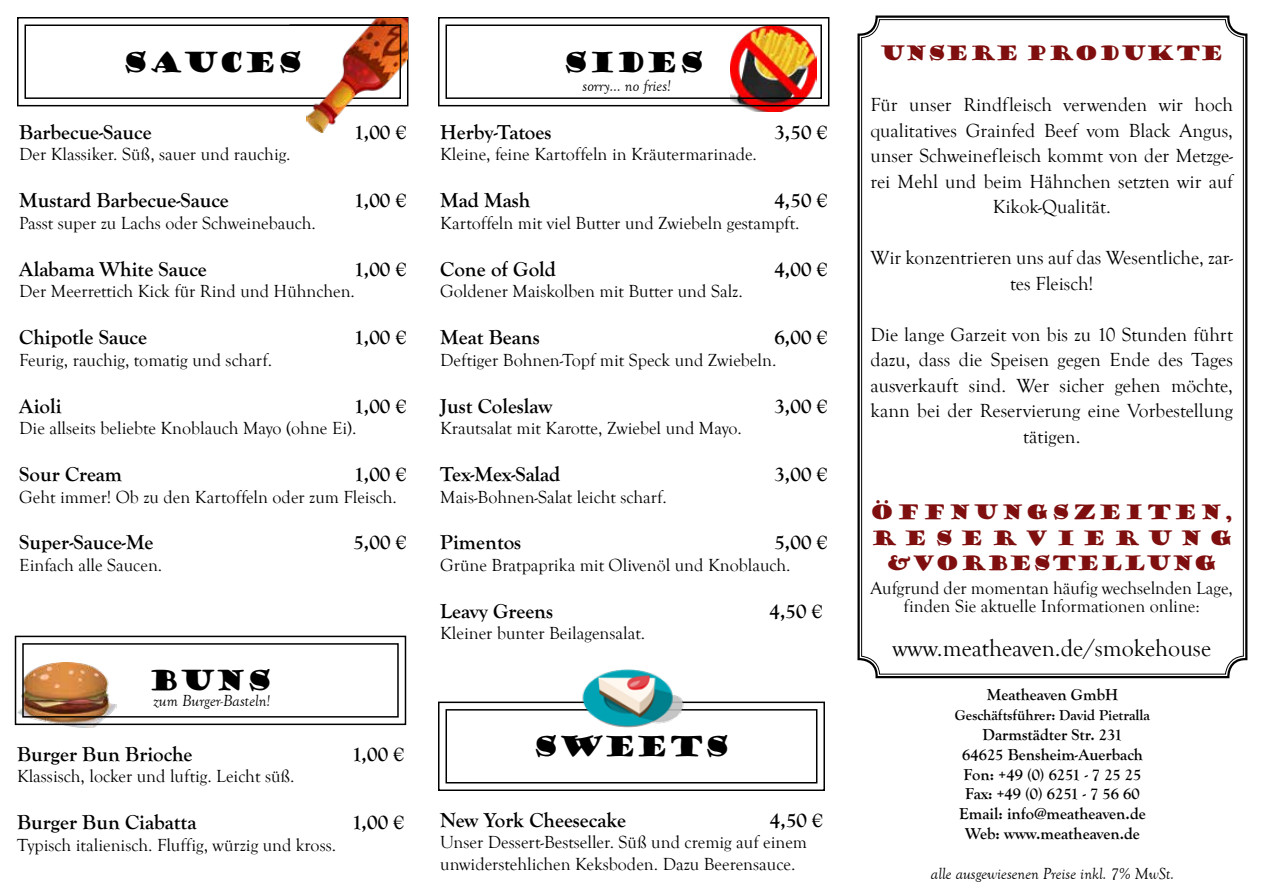
<style>
.page{position:relative;width:1263px;height:893px;background:#fff}
.page>*{position:absolute;margin:0;border:0;box-sizing:border-box;transform-origin:0 0}
.t1{font:27px "Goudy Stout";color:#000}
.t2{font:24px "Goudy Old Style T";color:#000}
.t3{font:700 21px "Goudy Old Style T";color:#000}
.t4{font:19.5px/25.5px "Goudy Old Style T";color:#000;text-align:center}
.t5{font:19.5px/25.5px "Goudy Stout";letter-spacing:.12em;color:#7f0f0f;text-align:center}
.t6{font:19.5px "Goudy Stout";color:#7f0f0f}
.t7{font:18px/18px "Goudy Old Style T";color:#000;text-align:center}
.t8{font:700 16.5px/19.8px "Goudy Old Style T";color:#000;text-align:center}
.t9{font:italic 16.5px "Goudy Old Style T";color:#000}
.t10{font:700 15px "Goudy Old Style T";color:#000}
</style>
<div class="page">
<img style="left:743px;top:107px;width:52px;height:4px">
<img style="left:69px;top:726px;width:27px;height:2px">
<svg style="left:857px;top:15px;width:391px;height:664px"></svg>
<svg style="left:438px;top:17px;width:392px;height:90px"></svg>
<div style="left:445px;top:25px;width:377px;height:74px;border:2px solid #000"></div>
<svg style="left:17px;top:17px;width:392px;height:90px"></svg>
<div style="left:25px;top:25px;width:376px;height:74px;border:2px solid #000"></div>
<svg style="left:14px;top:635px;width:393px;height:91px"></svg>
<div style="left:22px;top:643px;width:377px;height:75px;border:2px solid #000"></div>
<svg style="left:438px;top:701px;width:387px;height:90px"></svg>
<div style="left:445px;top:709px;width:372px;height:74px;border:2px solid #000"></div>
<img style="left:307px;top:18px;width:100px;height:114px">
<hr style="left:290px;top:24px;width:111px;height:2px;background:#000">
<hr style="left:400px;top:24px;width:1px;height:44px;background:#000">
<img style="left:573px;top:669px;width:115px;height:74px">
<h1 class="t1" style="left:122px;top:44px;width:182px">SAUCES</h1>
<p class="t3" style="left:19px;top:120px;width:134px">Barbecue-Sauce</p>
<p class="t3" style="left:354px;top:120px;width:54px">1,00 €</p>
<p class="t7" style="left:19px;top:146px;width:273px">Der Klassiker. Süß, sauer und rauchig.</p>
<p class="t3" style="left:19px;top:189px;width:211px">Mustard Barbecue-Sauce</p>
<p class="t3" style="left:354px;top:189px;width:54px">1,00 €</p>
<p class="t7" style="left:19px;top:214px;width:298px">Passt super zu Lachs oder Schweinebauch.</p>
<p class="t3" style="left:19px;top:257px;width:189px">Alabama White Sauce</p>
<p class="t3" style="left:354px;top:257px;width:54px">1,00 €</p>
<p class="t7" style="left:19px;top:283px;width:337px">Der Meerrettich Kick für Rind und Hühnchen.</p>
<p class="t3" style="left:19px;top:325px;width:129px">Chipotle Sauce</p>
<p class="t3" style="left:354px;top:325px;width:54px">1,00 €</p>
<p class="t7" style="left:19px;top:351px;width:254px">Feurig, rauchig, tomatig und scharf.</p>
<p class="t3" style="left:19px;top:394px;width:44px">Aioli</p>
<p class="t3" style="left:354px;top:394px;width:54px">1,00 €</p>
<p class="t7" style="left:19px;top:420px;width:339px">Die allseits beliebte Knoblauch Mayo (ohne Ei).</p>
<p class="t3" style="left:19px;top:462px;width:104px">Sour Cream</p>
<p class="t3" style="left:354px;top:462px;width:54px">1,00 €</p>
<p class="t7" style="left:19px;top:488px;width:379px">Geht immer! Ob zu den Kartoffeln oder zum Fleisch.</p>
<p class="t3" style="left:19px;top:531px;width:136px">Super-Sauce-Me</p>
<p class="t3" style="left:353px;top:531px;width:54px">5,00 €</p>
<p class="t7" style="left:19px;top:556px;width:145px">Einfach alle Saucen.</p>
<h1 class="t1" style="left:149px;top:663px;width:125px">BUNS</h1>
<p class="t9" style="left:153px;top:691px;width:119px">zum Burger-Basteln!</p>
<p class="t3" style="left:17px;top:742px;width:177px">Burger Bun Brioche</p>
<p class="t3" style="left:352px;top:742px;width:54px">1,00 €</p>
<p class="t7" style="left:17px;top:768px;width:279px">Klassisch, locker und luftig. Leicht süß.</p>
<p class="t3" style="left:17px;top:810px;width:181px">Burger Bun Ciabatta</p>
<p class="t3" style="left:352px;top:810px;width:54px">1,00 €</p>
<p class="t7" style="left:17px;top:836px;width:321px">Typisch italienisch. Fluffig, würzig und kross.</p>
<h1 class="t1" style="left:563px;top:44px;width:144px">SIDES</h1>
<p class="t9" style="left:583px;top:77px;width:90px">sorry... no fries!</p>
<p class="t3" style="left:440px;top:120px;width:113px">Herby-Tatoes</p>
<p class="t3" style="left:774px;top:120px;width:54px">3,50 €</p>
<p class="t7" style="left:440px;top:146px;width:318px">Kleine, feine Kartoffeln in Kräutermarinade.</p>
<p class="t3" style="left:440px;top:189px;width:92px">Mad Mash</p>
<p class="t3" style="left:774px;top:189px;width:54px">4,50 €</p>
<p class="t7" style="left:440px;top:214px;width:361px">Kartoffeln mit viel Butter und Zwiebeln gestampft.</p>
<p class="t3" style="left:440px;top:257px;width:117px">Cone of Gold</p>
<p class="t3" style="left:774px;top:257px;width:54px">4,00 €</p>
<p class="t7" style="left:440px;top:283px;width:304px">Goldener Maiskolben mit Butter und Salz.</p>
<p class="t3" style="left:440px;top:325px;width:101px">Meat Beans</p>
<p class="t3" style="left:774px;top:325px;width:54px">6,00 €</p>
<p class="t7" style="left:440px;top:351px;width:338px">Deftiger Bohnen-Topf mit Speck und Zwiebeln.</p>
<p class="t3" style="left:440px;top:394px;width:114px">Just Coleslaw</p>
<p class="t3" style="left:774px;top:394px;width:54px">3,00 €</p>
<p class="t7" style="left:440px;top:420px;width:303px">Krautsalat mit Karotte, Zwiebel und Mayo.</p>
<p class="t3" style="left:440px;top:462px;width:122px">Tex-Mex-Salad</p>
<p class="t3" style="left:774px;top:462px;width:54px">3,00 €</p>
<p class="t7" style="left:440px;top:488px;width:228px">Mais-Bohnen-Salat leicht scharf.</p>
<p class="t3" style="left:440px;top:531px;width:83px">Pimentos</p>
<p class="t3" style="left:774px;top:531px;width:54px">5,00 €</p>
<p class="t7" style="left:440px;top:556px;width:352px">Grüne Bratpaprika mit Olivenöl und Knoblauch.</p>
<p class="t3" style="left:440px;top:599px;width:114px">Leavy Greens</p>
<p class="t3" style="left:769px;top:599px;width:54px">4,50 €</p>
<p class="t7" style="left:440px;top:625px;width:206px">Kleiner bunter Beilagensalat.</p>
<h1 class="t1" style="left:533px;top:729px;width:199px">SWEETS</h1>
<p class="t3" style="left:440px;top:808px;width:187px">New York Cheesecake</p>
<p class="t3" style="left:770px;top:808px;width:54px">4,50 €</p>
<p class="t7" style="left:440px;top:832px;width:368px;line-height:21.6px;text-align:left">Unser Dessert-Bestseller. Süß und cremig auf einem unwiderstehlichen Keksboden. Dazu Beerensauce.</p>
<p class="t6" style="left:879px;top:40px;width:346px">UNSERE PRODUKTE</p>
<p class="t4" style="left:870px;top:92px;width:364px">Für unser Rindfleisch verwenden wir hoch qualitatives Grainfed Beef vom Black Angus, unser Schweinefleisch kommt von der Metzge&shy;rei Mehl und beim Hähnchen setzten wir auf Kikok-Qualität.</p>
<p class="t4" style="left:870px;top:245px;width:364px">Wir konzentrieren uns auf das Wesentliche, zar&shy;tes Fleisch!</p>
<p class="t4" style="left:870px;top:322px;width:364px">Die lange Garzeit von bis zu 10 Stunden führt dazu, dass die Speisen gegen Ende des Tages ausverkauft sind. Wer sicher gehen möchte, kann bei der Reservierung eine Vorbestellung tätigen.</p>
<p class="t5" style="left:870px;top:500px;width:364px">ÖFFNUNGSZEITEN,<br>RESERVIERUNG &amp;VORBESTELLUNG</p>
<p class="t7" style="left:870px;top:580px;width:364px">Aufgrund der momentan häufig wechselnden Lage, finden Sie aktuelle Informationen online:</p>
<h2 class="t2" style="left:892px;top:635px;width:320px">www.meatheaven.de/smokehouse</h2>
<p class="t8" style="left:987px;top:685px;width:133px">Meatheaven GmbH</p>
<p class="t10" style="left:955px;top:707px;width:197px">Geschäftsführer: David Pietralla</p>
<p class="t8" style="left:959px;top:725px;width:188px">Darmstädter Str. 231<br>64625 Bensheim-Auerbach<br>Fon: +49 (0) 6251 - 7 25 25<br>Fax: +49 (0) 6251 - 7 56 60<br>Email: info@meatheaven.de<br>Web: www.meatheaven.de</p>
<p class="t9" style="left:931px;top:864px;width:245px">alle ausgewiesenen Preise inkl. 7% MwSt.</p>
</div>
